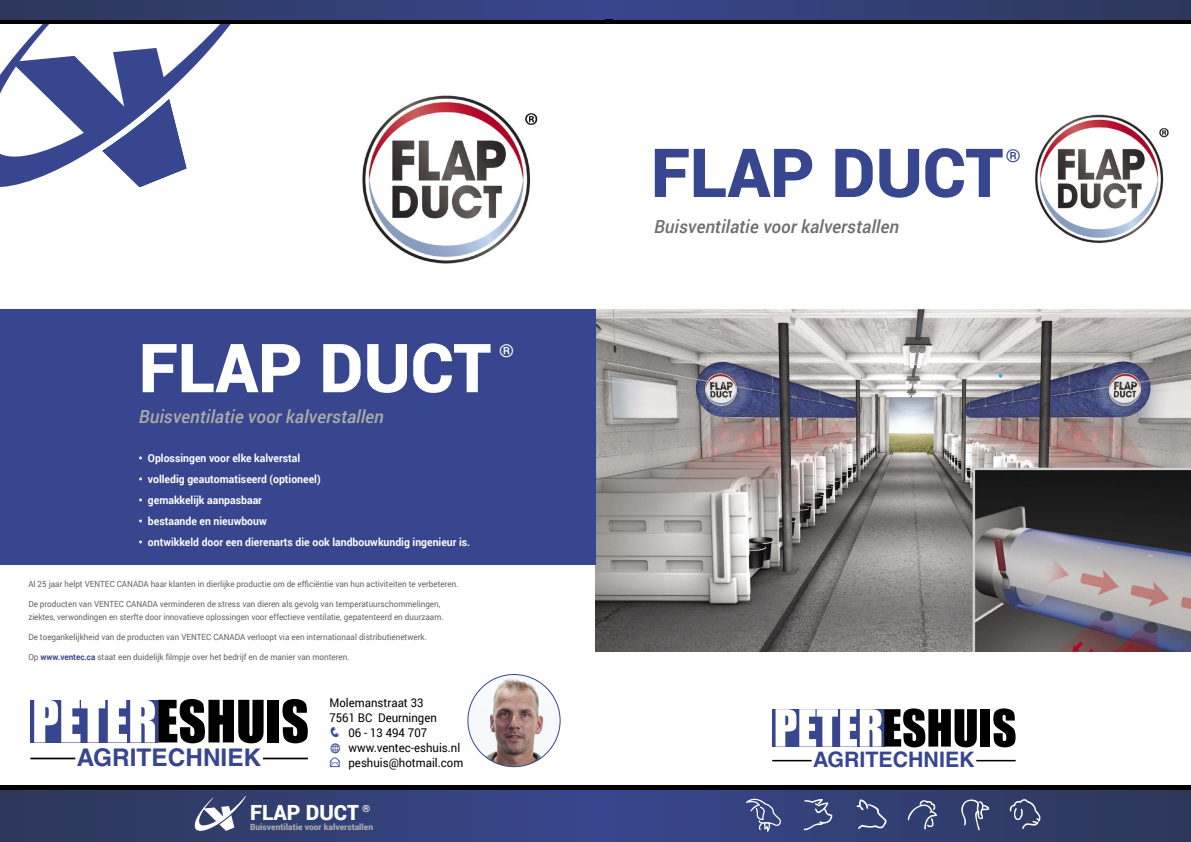
<style>
.page{position:relative;width:1191px;height:842px;background:#fff}
.page>*{position:absolute;margin:0;border:0;box-sizing:border-box;transform-origin:0 0}
.t1{font:900 67.7px "Roboto";color:#fff}
.t2{font:900 67.7px "Roboto";color:#37468e}
.t3{font:700 24.4px "Helvetica LT Std";color:#37468e}
.t4{font:700 21.4px "Helvetica LT Std";color:#37468e}
.t5{font:900 20.9px "Roboto";color:#fff}
.t6{font:italic 500 18px "Roboto";color:#aaa}
.t7{font:italic 500 18px "Roboto";color:#6f6f6f}
.t8{font:900 17.8px "Roboto";color:#37468e;scale:1.07 1}
.t9{font:900 17.8px "Roboto";color:#fff;scale:1.07 1}
.t10{font:12px/15px "Roboto";color:#000;scale:.95 1}
.t11{font:700 11px "Roboto";color:#fff;scale:.95 1}
.t12{font:8.5px/13px "Roboto";color:#636363;scale:.95 1}
.t13{font:900 8.5px "Roboto";color:#aaa}
.s1{font-weight:700;color:#37468e}
.s2{color:#37468e}
</style>
<div class="page">
<img style="left:1035px;top:114px;width:134px;height:130px">
<img style="left:362px;top:95px;width:176px;height:169px">
<img style="left:595px;top:309px;width:596px;height:343px">
<svg style="left:0;top:24px;width:231px;height:164px"></svg>
<div style="left:0;top:310px;width:595px;height:255px;background:#37468e"></div>
<svg style="left:597px;top:789px;width:594px;height:53px;background:#303d6f"></svg>
<hr style="left:587px;top:785px;width:604px;height:4px;background:#000">
<svg style="left:856px;top:799px;width:31px;height:30px"></svg>
<svg style="left:803px;top:799px;width:29px;height:32px"></svg>
<svg style="left:907px;top:799px;width:30px;height:30px"></svg>
<svg style="left:1008px;top:799px;width:32px;height:30px"></svg>
<svg style="left:961px;top:799px;width:28px;height:32px"></svg>
<svg style="left:746px;top:799px;width:35px;height:33px"></svg>
<div style="left:772px;top:709px;width:112px;height:37px;background:#37468e"></div>
<svg style="left:775px;top:708px;width:201px;height:39px"></svg>
<div style="left:980px;top:709px;width:10px;height:37px;background:#000"></div>
<svg style="left:993px;top:708px;width:22px;height:39px"></svg>
<hr style="left:772px;top:760px;width:39px;height:1px;background:#000">
<hr style="left:976px;top:760px;width:39px;height:1px;background:#000">
<div style="left:30px;top:700px;width:128px;height:42px;background:#37468e"></div>
<svg style="left:34px;top:699px;width:230px;height:44px"></svg>
<div style="left:268px;top:700px;width:11px;height:42px;background:#000"></div>
<svg style="left:282px;top:699px;width:26px;height:44px"></svg>
<hr style="left:30px;top:758px;width:45px;height:1px;background:#000">
<hr style="left:263px;top:758px;width:45px;height:1px;background:#000">
<hr style="left:595px;top:20px;width:596px;height:4px;background:#000">
<div style="left:604px;top:0;width:587px;height:20px;background:linear-gradient(to right,#37468e,#2d3758)"></div>
<hr style="left:0;top:20px;width:612px;height:4px;background:#000">
<div style="left:0;top:0;width:604px;height:20px;background:linear-gradient(to right,#2d3758,#37468d)"></div>
<svg style="left:0;top:789px;width:597px;height:53px;background:#313d70"></svg>
<hr style="left:0;top:785px;width:604px;height:4px;background:#000">
<svg style="left:192px;top:793px;width:56px;height:41px"></svg>
<img style="left:468px;top:674px;width:92px;height:93px;border-radius:46px">
<h1 class="t2" style="left:651px;top:125px;width:354px">FLAP DUCT</h1>
<h3 class="t8" style="left:1005px;top:143px;width:15px">®</h3>
<h1 class="t1" style="left:139px;top:320px;width:354px">FLAP DUCT</h1>
<h3 class="t6" style="left:139px;top:404px;width:246px">Buisventilatie voor kalverstallen</h3>
<h3 class="t9" style="left:499px;top:338px;width:15px">®</h3>
<p class="t11" style="left:139px;top:450px;width:171px">• Oplossingen voor elke kalverstal</p>
<p class="t11" style="left:139px;top:471px;width:193px">• volledig geautomatiseerd (optioneel)</p>
<p class="t11" style="left:139px;top:492px;width:131px">• gemakkelijk aanpasbaar</p>
<p class="t11" style="left:139px;top:513px;width:136px">• bestaande en nieuwbouw</p>
<p class="t11" style="left:139px;top:534px;width:350px">• ontwikkeld door een dierenarts die ook landbouwkundig ingenieur is.</p>
<p class="t12" style="left:28px;top:577px;width:454px">Al 25 jaar helpt VENTEC CANADA haar klanten in dierlijke productie om de efficiëntie van hun activiteiten te verbeteren.</p>
<p class="t12" style="left:28px;top:597px;width:438px">De producten van VENTEC CANADA verminderen de stress van dieren als gevolg van temperatuurschommelingen, ziektes, verwondingen en sterfte door innovatieve oplossingen voor effectieve ventilatie, gepatenteerd en duurzaam.</p>
<p class="t12" style="left:28px;top:630px;width:421px">De toegankelijkheid van de producten van VENTEC CANADA verloopt via een internationaal distributienetwerk.</p>
<p class="t12" style="left:28px;top:650px;width:340px">Op <span class="s1">www.ventec.ca</span> staat een duidelijk filmpje over het bedrijf en de manier van monteren.</p>
<h3 class="t7" style="left:654px;top:214px;width:246px">Buisventilatie voor kalverstallen</h3>
<h3 class="t10" style="left:329px;top:695px;width:115px">Molemanstraat 33<br>7561 BC Deurningen</h3>
<h3 class="t10" style="left:348px;top:725px;width:122px;text-indent:-19px"><span class="s2">❑</span> 06 - 13 494 707 www.ventec-eshuis.nl peshuis@hotmail.com</h3>
<h2 class="t3" style="left:77px;top:743px;width:186px">AGRITECHNIEK</h2>
<h3 class="t4" style="left:813px;top:747px;width:163px">AGRITECHNIEK</h3>
<h3 class="t5" style="left:250px;top:798px;width:122px">FLAP DUCT <sup>®</sup></h3>
<p class="t13" style="left:250px;top:821px;width:125px">Buisventilatie voor kalverstallen</p>
</div>
